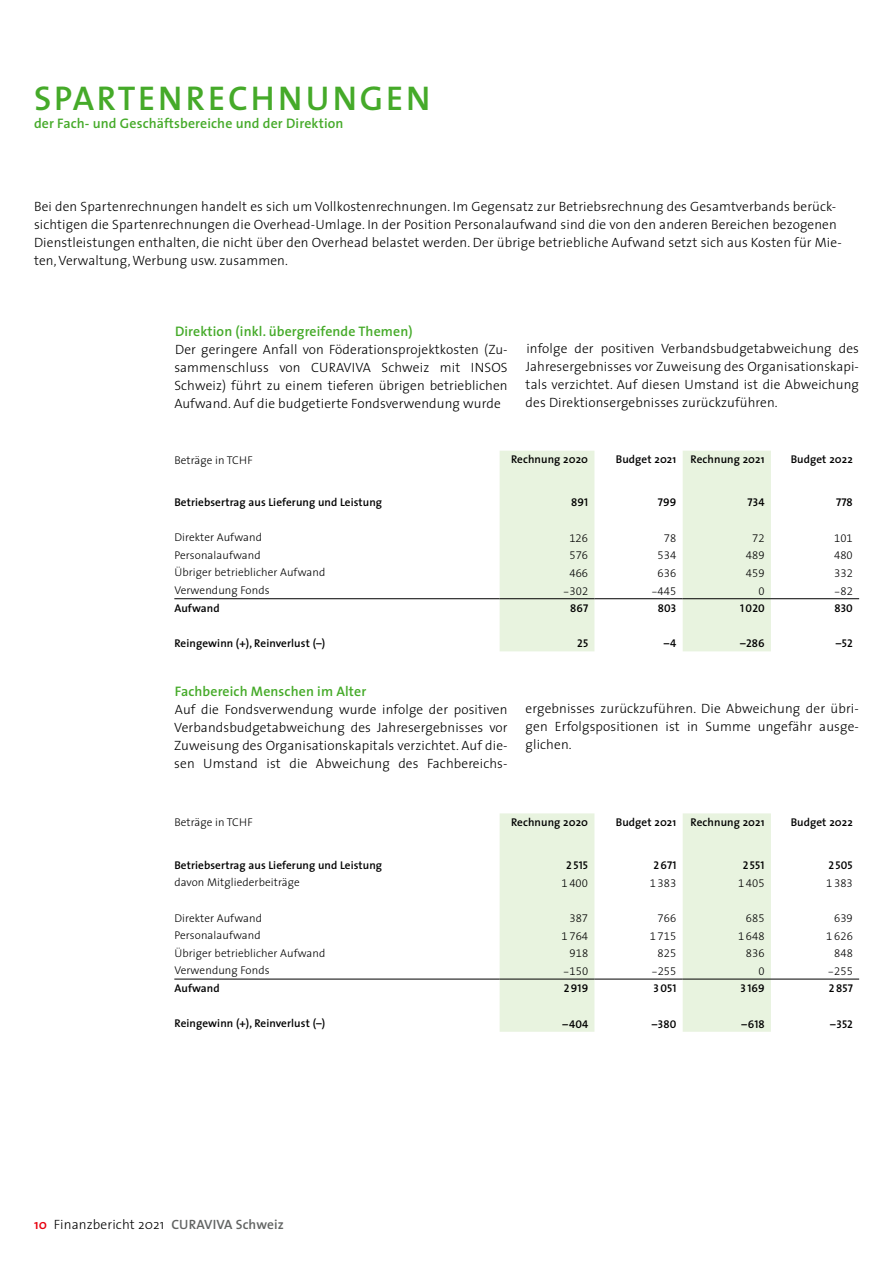
<style>
.page{position:relative;width:893px;height:1263px;background:#fff}
.page>*{position:absolute;margin:0;border:0;box-sizing:border-box;transform-origin:0 0}
.t1{font:600 34.5px "The Sans";letter-spacing:.08em;color:#45aa29}
.t2{font:600 13.8px "The Sans";letter-spacing:.01em;color:#45aa29}
.t3{font:300 13.5px/18px "The Sans";letter-spacing:.01em;color:#000;text-align:justify}
.t4{font:600 11.25px "The Sans";letter-spacing:.01em;color:#000}
.t5{font:300 11.25px "The Sans";letter-spacing:.01em;color:#000}
.t6{font:11.25px "The Sans Light Expert";letter-spacing:.01em;color:#000}
.t7{font:11.25px "The Sans Semi Bold Caps";letter-spacing:.01em;color:#000}
.s1{font-weight:600;color:#e7000e}
.s2{font-weight:600;color:#626463}
</style>
<div class="page">
<svg style="left:500px;top:451px;width:271px;height:200px;fill:#e8f3df"></svg>
<hr style="left:174px;top:598px;width:326px;height:1px;background:#000">
<hr style="left:500px;top:598px;width:94px;height:1px;background:#000">
<hr style="left:594px;top:598px;width:89px;height:1px;background:#000">
<hr style="left:683px;top:598px;width:88px;height:1px;background:#000">
<hr style="left:771px;top:598px;width:88px;height:1px;background:#000">
<svg style="left:500px;top:813px;width:271px;height:219px;fill:#e8f3df"></svg>
<hr style="left:174px;top:979px;width:326px;height:1px;background:#000">
<hr style="left:500px;top:979px;width:94px;height:1px;background:#000">
<hr style="left:594px;top:979px;width:89px;height:1px;background:#000">
<hr style="left:683px;top:979px;width:88px;height:1px;background:#000">
<hr style="left:771px;top:979px;width:88px;height:1px;background:#000">
<h1 class="t1" style="left:34px;top:70px;width:398px">SPARTENRECHNUNGEN</h1>
<p class="t2" style="left:34px;top:112px;width:311px">der Fach- und Geschäftsbereiche und der Direktion</p>
<p class="t3" style="left:34px;top:197px;width:809px;text-align:left">Bei den Spartenrechnungen handelt es sich um Vollkostenrechnungen. Im Gegensatz zur Betriebsrechnung des Gesamtverbands berück&shy;sichtigen die Spartenrechnungen die Overhead-Umlage. In der Position Personalaufwand sind die von den anderen Bereichen bezogenen Dienstleistungen enthalten, die nicht über den Overhead belastet werden. Der übrige betriebliche Aufwand setzt sich aus Kosten für Mie&shy;ten, Verwaltung, Werbung usw. zusammen.</p>
<p class="t2" style="left:175px;top:319px;width:239px">Direktion (inkl. übergreifende Themen)</p>
<p class="t3" style="left:174px;top:340px;width:335px">Der geringere Anfall von Föderationsprojektkosten (Zu&shy;sammenschluss von CURAVIVA Schweiz mit INSOS Schweiz) führt zu einem tieferen übrigen betrieblichen Aufwand. Auf die budgetierte Fondsverwendung wurde</p>
<p class="t3" style="left:526px;top:339px;width:335px">infolge der positiven Verbandsbudgetabweichung des Jahresergebnisses vor Zuweisung des Organisationskapi&shy;tals verzichtet. Auf diesen Umstand ist die Abweichung des Direktionsergebnisses zurückzuführen.</p>
<p class="t5" style="left:174px;top:450px;width:80px">Beträge in TCHF</p>
<p class="t4" style="left:511px;top:450px;width:78px">Rechnung 2020</p>
<p class="t4" style="left:616px;top:450px;width:62px">Budget 2021</p>
<p class="t4" style="left:691px;top:450px;width:75px">Rechnung 2021</p>
<p class="t4" style="left:791px;top:450px;width:64px">Budget 2022</p>
<p class="t4" style="left:174px;top:493px;width:209px">Betriebsertrag aus Lieferung und Leistung</p>
<p class="t7" style="left:571px;top:493px;width:18px">891</p>
<p class="t7" style="left:658px;top:493px;width:20px">799</p>
<p class="t7" style="left:747px;top:493px;width:19px">734</p>
<p class="t7" style="left:836px;top:493px;width:18px">778</p>
<p class="t5" style="left:174px;top:528px;width:89px">Direkter Aufwand</p>
<p class="t6" style="left:569px;top:529px;width:20px">126</p>
<p class="t6" style="left:664px;top:529px;width:14px">78</p>
<p class="t6" style="left:752px;top:529px;width:14px">72</p>
<p class="t6" style="left:834px;top:529px;width:20px">101</p>
<p class="t5" style="left:174px;top:546px;width:88px">Personalaufwand</p>
<p class="t6" style="left:569px;top:546px;width:20px">576</p>
<p class="t6" style="left:658px;top:546px;width:20px">534</p>
<p class="t6" style="left:746px;top:546px;width:20px">489</p>
<p class="t6" style="left:834px;top:546px;width:20px">480</p>
<p class="t5" style="left:174px;top:563px;width:152px">Übriger betrieblicher Aufwand</p>
<p class="t6" style="left:569px;top:564px;width:20px">466</p>
<p class="t6" style="left:658px;top:564px;width:20px">636</p>
<p class="t6" style="left:746px;top:564px;width:20px">459</p>
<p class="t6" style="left:834px;top:564px;width:20px">332</p>
<p class="t5" style="left:174px;top:581px;width:97px">Verwendung Fonds</p>
<p class="t6" style="left:563px;top:581px;width:27px">-302</p>
<p class="t6" style="left:651px;top:581px;width:27px">-445</p>
<p class="t6" style="left:758px;top:581px;width:8px">0</p>
<p class="t6" style="left:834px;top:581px;width:20px">-82</p>
<p class="t4" style="left:174px;top:598px;width:47px">Aufwand</p>
<p class="t7" style="left:570px;top:599px;width:19px">867</p>
<p class="t7" style="left:658px;top:599px;width:20px">803</p>
<p class="t7" style="left:740px;top:599px;width:26px">1 020</p>
<p class="t7" style="left:834px;top:599px;width:20px">830</p>
<p class="t4" style="left:174px;top:633px;width:152px">Reingewinn (+), Reinverlust (–)</p>
<p class="t7" style="left:577px;top:634px;width:12px">25</p>
<p class="t7" style="left:664px;top:634px;width:14px">–4</p>
<p class="t7" style="left:740px;top:634px;width:26px">–286</p>
<p class="t7" style="left:836px;top:634px;width:19px">–52</p>
<p class="t2" style="left:175px;top:679px;width:193px">Fachbereich Menschen im Alter</p>
<p class="t3" style="left:174px;top:700px;width:335px">Auf die Fondsverwendung wurde infolge der positiven Verbandsbudgetabweichung des Jahresergebnisses vor Zuweisung des Organisationskapitals verzichtet. Auf die&shy;sen Umstand ist die Abweichung des Fachbereichs-</p>
<p class="t3" style="left:526px;top:699px;width:335px">ergebnisses zurückzuführen. Die Abweichung der übri&shy;gen Erfolgspositionen ist in Summe ungefähr ausge&shy;glichen.</p>
<p class="t5" style="left:174px;top:813px;width:80px">Beträge in TCHF</p>
<p class="t4" style="left:511px;top:813px;width:78px">Rechnung 2020</p>
<p class="t4" style="left:616px;top:813px;width:62px">Budget 2021</p>
<p class="t4" style="left:691px;top:813px;width:75px">Rechnung 2021</p>
<p class="t4" style="left:791px;top:813px;width:64px">Budget 2022</p>
<p class="t4" style="left:174px;top:855px;width:209px">Betriebsertrag aus Lieferung und Leistung</p>
<p class="t7" style="left:566px;top:856px;width:23px">2 515</p>
<p class="t7" style="left:653px;top:856px;width:24px">2 671</p>
<p class="t7" style="left:743px;top:856px;width:23px">2 551</p>
<p class="t7" style="left:828px;top:856px;width:26px">2 505</p>
<p class="t5" style="left:174px;top:873px;width:127px">davon Mitgliederbeiträge</p>
<p class="t6" style="left:562px;top:874px;width:28px">1 400</p>
<p class="t6" style="left:650px;top:874px;width:28px">1 383</p>
<p class="t6" style="left:738px;top:874px;width:28px">1 405</p>
<p class="t6" style="left:826px;top:874px;width:28px">1 383</p>
<p class="t5" style="left:174px;top:908px;width:89px">Direkter Aufwand</p>
<p class="t6" style="left:569px;top:909px;width:20px">387</p>
<p class="t6" style="left:658px;top:909px;width:20px">766</p>
<p class="t6" style="left:746px;top:909px;width:20px">685</p>
<p class="t6" style="left:834px;top:909px;width:20px">639</p>
<p class="t5" style="left:174px;top:926px;width:88px">Personalaufwand</p>
<p class="t6" style="left:562px;top:926px;width:28px">1 764</p>
<p class="t6" style="left:650px;top:926px;width:28px">1 715</p>
<p class="t6" style="left:738px;top:926px;width:28px">1 648</p>
<p class="t6" style="left:826px;top:926px;width:28px">1 626</p>
<p class="t5" style="left:174px;top:944px;width:152px">Übriger betrieblicher Aufwand</p>
<p class="t6" style="left:569px;top:944px;width:20px">918</p>
<p class="t6" style="left:658px;top:944px;width:20px">825</p>
<p class="t6" style="left:746px;top:944px;width:20px">836</p>
<p class="t6" style="left:834px;top:944px;width:20px">848</p>
<p class="t5" style="left:174px;top:961px;width:97px">Verwendung Fonds</p>
<p class="t6" style="left:563px;top:962px;width:27px">-150</p>
<p class="t6" style="left:651px;top:962px;width:27px">-255</p>
<p class="t6" style="left:758px;top:962px;width:8px">0</p>
<p class="t6" style="left:828px;top:962px;width:27px">-255</p>
<p class="t4" style="left:174px;top:979px;width:47px">Aufwand</p>
<p class="t7" style="left:564px;top:979px;width:26px">2 919</p>
<p class="t7" style="left:653px;top:979px;width:25px">3 051</p>
<p class="t7" style="left:740px;top:979px;width:26px">3 169</p>
<p class="t7" style="left:829px;top:979px;width:25px">2 857</p>
<p class="t4" style="left:174px;top:1014px;width:152px">Reingewinn (+), Reinverlust (–)</p>
<p class="t7" style="left:563px;top:1014px;width:27px">–404</p>
<p class="t7" style="left:652px;top:1014px;width:26px">–380</p>
<p class="t7" style="left:741px;top:1014px;width:25px">–618</p>
<p class="t7" style="left:830px;top:1014px;width:24px">–352</p>
<p class="t3" style="left:34px;top:1215px;width:251px"><span class="s1">10</span> Finanzbericht 2021 <span class="s2">CURAVIVA Schweiz</span></p>
</div>
